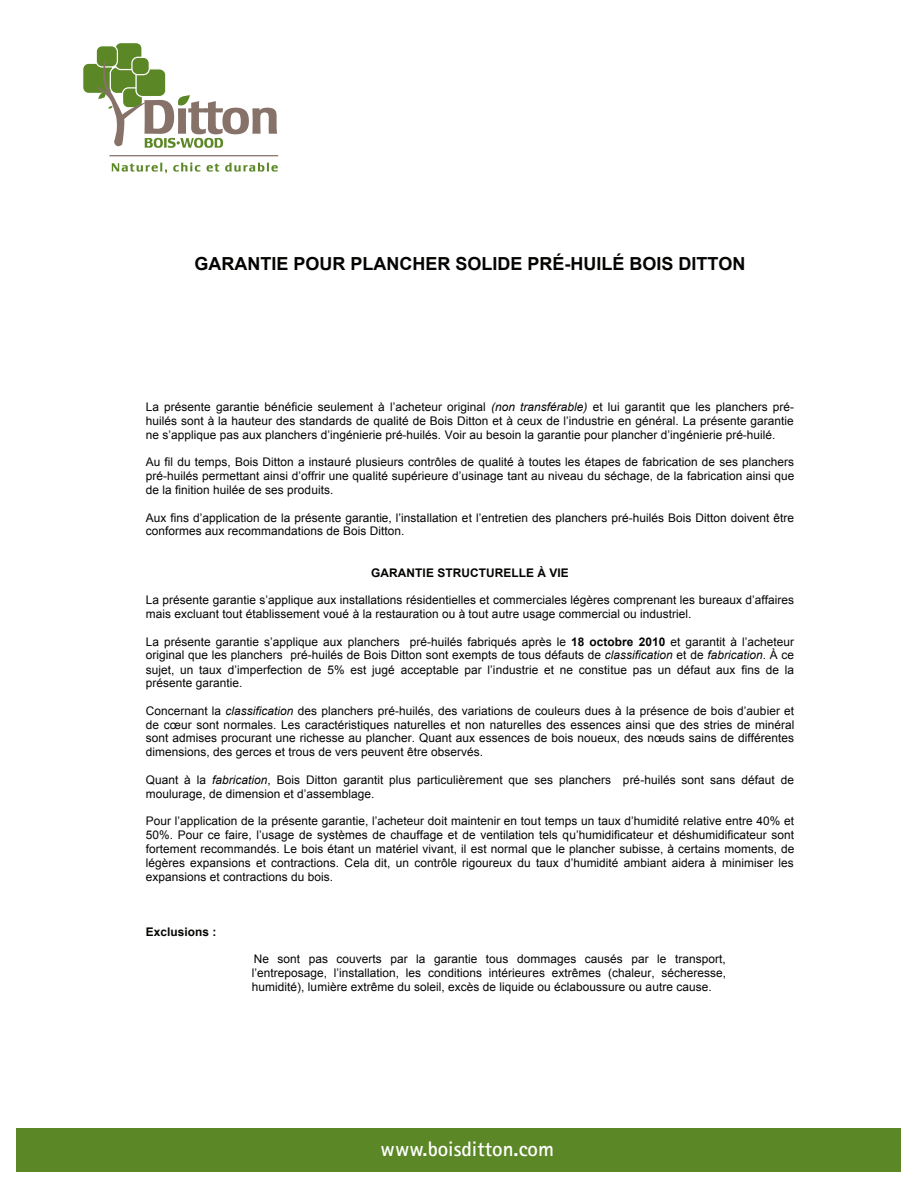
<style>
.page{position:relative;width:918px;height:1188px;background:#fff}
.page>*{position:absolute;margin:0;border:0;box-sizing:border-box;transform-origin:0 0}
.t1{font:700 21px "Rotis Sans Serif";color:#fff}
.t2{font:700 18px "Arial";color:#040503}
.t3{font:11.85px/13.8px "Arial";letter-spacing:.005em;color:#040503;text-align:justify}
.t4{font:700 11.85px "Arial";letter-spacing:.005em;color:#040503}
.s1{font-style:italic}
.s2{font-weight:700}
</style>
<div class="page">
<div style="left:17px;top:1128px;width:884px;height:44px;background:#5c8727"></div>
<svg style="left:112px;top:163px;width:55px;height:10px"></svg>
<svg style="left:173px;top:162px;width:27px;height:10px"></svg>
<svg style="left:206px;top:164px;width:13px;height:8px"></svg>
<svg style="left:225px;top:163px;width:53px;height:9px"></svg>
<hr style="left:109px;top:155px;width:169px;height:1px;background:#877269">
<svg style="left:83px;top:43px;width:194px;height:105px"></svg>
<h2 class="t2" style="left:194px;top:252px;width:553px">GARANTIE POUR PLANCHER SOLIDE PRÉ-HUILÉ BOIS DITTON</h2>
<p class="t3" style="left:146px;top:400px;width:650px">La présente garantie bénéficie seulement à l’acheteur original <span class="s1">(non transférable)</span> et lui garantit que les planchers pré&shy;huilés sont à la hauteur des standards de qualité de Bois Ditton et à ceux de l’industrie en général. La présente garantie ne s’applique pas aux planchers d’ingénierie pré-huilés. Voir au besoin la garantie pour plancher d’ingénierie pré-huilé.</p>
<p class="t3" style="left:146px;top:456px;width:650px">Au fil du temps, Bois Ditton a instauré plusieurs contrôles de qualité à toutes les étapes de fabrication de ses planchers pré-huilés permettant ainsi d’offrir une qualité supérieure d’usinage tant au niveau du séchage, de la fabrication ainsi que de la finition huilée de ses produits.</p>
<p class="t3" style="left:146px;top:511px;width:650px">Aux fins d’application de la présente garantie, l’installation et l’entretien des planchers pré-huilés Bois Ditton doivent être conformes aux recommandations de Bois Ditton.</p>
<p class="t4" style="left:371px;top:565px;width:199px">GARANTIE STRUCTURELLE À VIE</p>
<p class="t3" style="left:146px;top:594px;width:650px">La présente garantie s’applique aux installations résidentielles et commerciales légères comprenant les bureaux d’affaires mais excluant tout établissement voué à la restauration ou à tout autre usage commercial ou industriel.</p>
<p class="t3" style="left:146px;top:635px;width:650px">La présente garantie s’applique aux planchers pré-huilés fabriqués après le <span class="s2">18 octobre 2010</span> et garantit à l’acheteur original que les planchers pré-huilés de Bois Ditton sont exempts de tous défauts de <span class="s1">classification</span> et de <span class="s1">fabrication</span>. À ce sujet, un taux d’imperfection de 5% est jugé acceptable par l’industrie et ne constitue pas un défaut aux fins de la présente garantie.</p>
<p class="t3" style="left:146px;top:704px;width:650px">Concernant la <span class="s1">classification</span> des planchers pré-huilés, des variations de couleurs dues à la présence de bois d’aubier et de cœur sont normales. Les caractéristiques naturelles et non naturelles des essences ainsi que des stries de minéral sont admises procurant une richesse au plancher. Quant aux essences de bois noueux, des nœuds sains de différentes dimensions, des gerces et trous de vers peuvent être observés.</p>
<p class="t3" style="left:146px;top:773px;width:650px">Quant à la <span class="s1">fabrication</span>, Bois Ditton garantit plus particulièrement que ses planchers pré-huilés sont sans défaut de moulurage, de dimension et d’assemblage.</p>
<p class="t3" style="left:146px;top:814px;width:650px">Pour l’application de la présente garantie, l’acheteur doit maintenir en tout temps un taux d’humidité relative entre 40% et 50%. Pour ce faire, l’usage de systèmes de chauffage et de ventilation tels qu’humidificateur et déshumidificateur sont fortement recommandés. Le bois étant un matériel vivant, il est normal que le plancher subisse, à certains moments, de légères expansions et contractions. Cela dit, un contrôle rigoureux du taux d’humidité ambiant aidera à minimiser les expansions et contractions du bois.</p>
<p class="t4" style="left:146px;top:924px;width:72px">Exclusions :</p>
<p class="t3" style="left:252px;top:953px;width:476px">Ne sont pas couverts par la garantie tous dommages causés par le transport, l’entreposage, l’installation, les conditions intérieures extrêmes (chaleur, sécheresse, humidité), lumière extrême du soleil, excès de liquide ou éclaboussure ou autre cause.</p>
<h1 class="t1" style="left:381px;top:1136px;width:175px">www.boisditton.com</h1>
</div>
